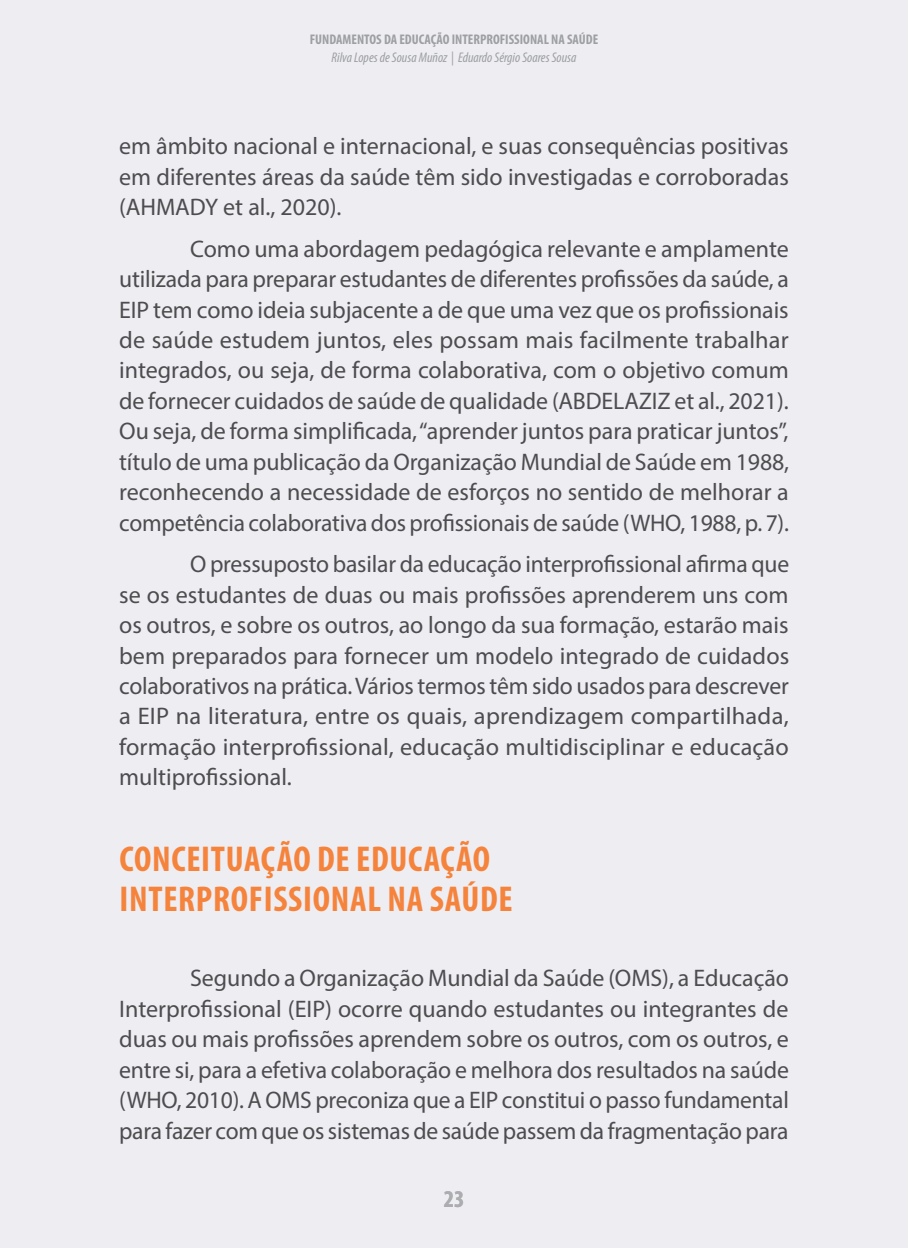
<style>
.page{position:relative;width:908px;height:1248px;background:#fff}
.page>*{position:absolute;margin:0;border:0;box-sizing:border-box;transform-origin:0 0}
.t1{font:700 condensed 36px/40px "Myriad Pro";letter-spacing:.02em;color:#f5833c}
.t2{font:24px/30.4px "Myriad Pro";letter-spacing:-.01em;color:#4d4d4f;text-align:justify}
.t3{font:700 condensed 24px "Myriad Pro";color:#abadaf}
.t4{font:italic condensed 14px "Myriad Pro";color:#9d9fa2}
.t5{font:700 condensed 14px "Myriad Pro";color:#9d9fa2}
</style>
<div class="page">
<div style="left:0;top:0;width:907px;height:1247px;background:#ededf2"></div>
<p class="t5" style="left:309px;top:31px;width:290px">FUNDAMENTOS DA EDUCAÇÃO INTERPROFISSIONAL NA SAÚDE</p>
<p class="t4" style="left:331px;top:49px;width:246px">Rilva Lopes de Sousa Muñoz | Eduardo Sérgio Soares Sousa</p>
<p class="t2" style="left:119px;top:130px;width:671px">em âmbito nacional e internacional, e suas consequências positivas em diferentes áreas da saúde têm sido investigadas e corroboradas (AHMADY et al., 2020).</p>
<p class="t2" style="left:119px;top:233px;width:671px;text-indent:71px">Como uma abordagem pedagógica relevante e amplamente utilizada para preparar estudantes de diferentes profissões da saúde, a EIP tem como ideia subjacente a de que uma vez que os profissionais de saúde estudem juntos, eles possam mais facilmente trabalhar integrados, ou seja, de forma colaborativa, com o objetivo comum de fornecer cuidados de saúde de qualidade (ABDELAZIZ et al., 2021).<br>Ou seja, de forma simplificada, “aprender juntos para praticar juntos”, título de uma publicação da Organização Mundial de Saúde em 1988, reconhecendo a necessidade de esforços no sentido de melhorar a competência colaborativa dos profissionais de saúde (WHO, 1988, p. 7).</p>
<p class="t2" style="left:119px;top:548px;width:671px;text-indent:71px">O pressuposto basilar da educação interprofissional afirma que se os estudantes de duas ou mais profissões aprenderem uns com os outros, e sobre os outros, ao longo da sua formação, estarão mais bem preparados para fornecer um modelo integrado de cuidados colaborativos na prática. Vários termos têm sido usados para descrever a EIP na literatura, entre os quais, aprendizagem compartilhada, formação interprofissional, educação multidisciplinar e educação multiprofissional.</p>
<h1 class="t1" style="left:119px;top:837px;width:394px">CONCEITUAÇÃO DE EDUCAÇÃO<br>INTERPROFISSIONAL NA SAÚDE</h1>
<p class="t2" style="left:119px;top:962px;width:671px;text-indent:71px">Segundo a Organização Mundial da Saúde (OMS), a Educação Interprofissional (EIP) ocorre quando estudantes ou integrantes de duas ou mais profissões aprendem sobre os outros, com os outros, e entre si, para a efetiva colaboração e melhora dos resultados na saúde (WHO, 2010). A OMS preconiza que a EIP constitui o passo fundamental para fazer com que os sistemas de saúde passem da fragmentação para</p>
<p class="t3" style="left:443px;top:1183px;width:22px">23</p>
</div>
